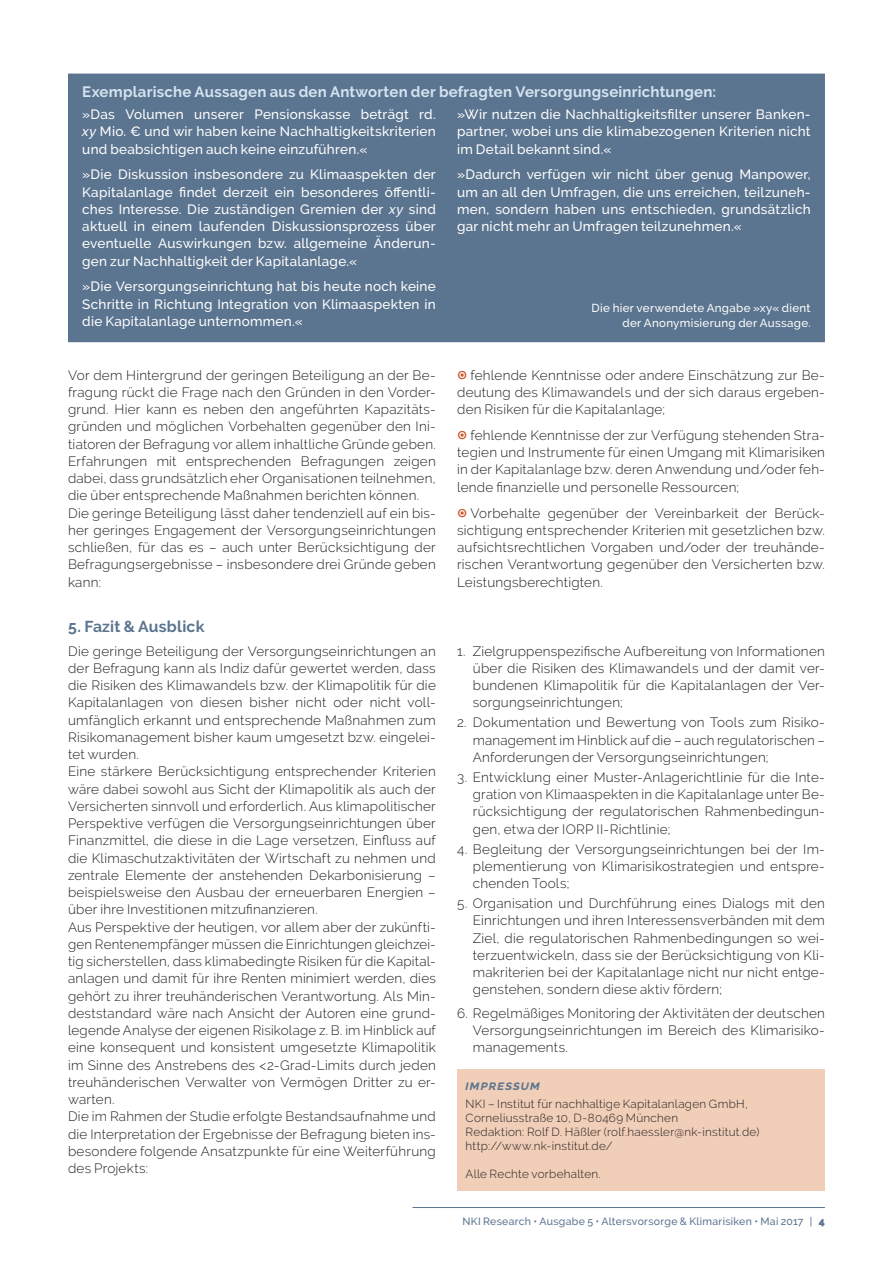
<style>
.page{position:relative;width:893px;height:1263px;background:#fff}
.page>*{position:absolute;margin:0;border:0;box-sizing:border-box;transform-origin:0 0}
.t1{font:700 15.75px "Raleway";letter-spacing:.015em;color:#5b748f}
.t2{font:700 15px "Raleway";letter-spacing:.015em;color:#d4e3f0}
.t3{font:300 13.5px/17.2px "Raleway";letter-spacing:.02em;color:#231f20;text-align:justify}
.t4{font:500 13.5px/17.2px "Raleway";letter-spacing:.02em;color:#fff;text-align:justify}
.t5{font:italic 700 13.5px "Raleway";letter-spacing:.065em;color:#5b748f}
.t6{font:300 11.7px/14px "Raleway";letter-spacing:.025em;color:#231f20}
.t7{font:500 11.55px/15px "Raleway";letter-spacing:.025em;color:#fff;text-align:right}
.t8{font:500 10.5px "Raleway";letter-spacing:.03em;color:#5b748f}
.s1{font-style:italic}
.s2{font-family:"Minion Pro";font-weight:700;font-size:22.5px;color:#cb572b}
.s3{font-weight:900}
</style>
<div class="page">
<hr style="left:412px;top:1207px;width:413px;height:1px;background:#5b748f">
<div style="left:69px;top:74px;width:755px;height:267px;background:#5b748f"></div>
<div style="left:68px;top:74px;width:757px;height:268px;border:2px solid #5b748f"></div>
<div style="left:457px;top:1069px;width:368px;height:122px;background:#f0ceb8"></div>
<p class="t2" style="left:82px;top:84px;width:635px">Exemplarische Aussagen aus den Antworten der befragten Versorgungseinrichtungen:</p>
<p class="t4" style="left:82px;top:106px;width:355px">»Das Volumen unserer Pensionskasse beträgt rd. <span class="s1">xy</span> Mio. € und wir haben keine Nachhaltigkeitskriterien und beabsichtigen auch keine einzuführen.«</p>
<p class="t4" style="left:82px;top:166px;width:355px">»Die Diskussion insbesondere zu Klimaaspekten der Kapitalanlage findet derzeit ein besonderes öffentli&shy;ches Interesse. Die zuständigen Gremien der <span class="s1">xy</span> sind aktuell in einem laufenden Diskussionsprozess über eventuelle Auswirkungen bzw. allgemeine Änderun&shy;gen zur Nachhaltigkeit der Kapitalanlage.«</p>
<p class="t4" style="left:82px;top:278px;width:355px">»Die Versorgungseinrichtung hat bis heute noch keine Schritte in Richtung Integration von Klimaaspekten in die Kapitalanlage unternommen.«</p>
<p class="t4" style="left:457px;top:106px;width:355px">»Wir nutzen die Nachhaltigkeitsfilter unserer Banken&shy;partner, wobei uns die klimabezogenen Kriterien nicht im Detail bekannt sind.«</p>
<p class="t4" style="left:457px;top:166px;width:355px">»Dadurch verfügen wir nicht über genug Manpower, um an all den Umfragen, die uns erreichen, teilzuneh&shy;men, sondern haben uns entschieden, grundsätzlich gar nicht mehr an Umfragen teilzunehmen.«</p>
<p class="t7" style="left:592px;top:301px;width:221px">Die hier verwendete Angabe »xy« dient der Anonymisierung der Aussage.</p>
<p class="t3" style="left:68px;top:366px;width:369px;text-align:left">Vor dem Hintergrund der geringen Beteiligung an der Be&shy;fragung rückt die Frage nach den Gründen in den Vorder&shy;grund. Hier kann es neben den angeführten Kapazitäts&shy;gründen und möglichen Vorbehalten gegenüber den Ini&shy;tiatoren der Befragung vor allem inhaltliche Gründe geben.<br>Erfahrungen mit entsprechenden Befragungen zeigen dabei, dass grundsätzlich eher Organisationen teilnehmen, die über entsprechende Maßnahmen berichten können.<br>Die geringe Beteiligung lässt daher tendenziell auf ein bis&shy;her geringes Engagement der Versorgungseinrichtungen schließen, für das es – auch unter Berücksichtigung der Befragungsergebnisse – insbesondere drei Gründe geben kann:</p>
<p class="t3" style="left:457px;top:366px;width:369px"><span class="s2">◉</span> fehlende Kenntnisse oder andere Einschätzung zur Be&shy;deutung des Klimawandels und der sich daraus ergeben&shy;den Risiken für die Kapitalanlage;</p>
<p class="t3" style="left:457px;top:426px;width:369px"><span class="s2">◉</span> fehlende Kenntnisse der zur Verfügung stehenden Stra&shy;tegien und Instrumente für einen Umgang mit Klimarisiken in der Kapitalanlage bzw. deren Anwendung und/oder feh&shy;lende finanzielle und personelle Ressourcen;</p>
<p class="t3" style="left:457px;top:504px;width:369px"><span class="s2">◉</span> Vorbehalte gegenüber der Vereinbarkeit der Berück&shy;sichtigung entsprechender Kriterien mit gesetzlichen bzw. aufsichtsrechtlichen Vorgaben und/oder der treuhände&shy;rischen Verantwortung gegenüber den Versicherten bzw.<br>Leistungsberechtigten.</p>
<p class="t1" style="left:68px;top:618px;width:138px">5. Fazit &amp; Ausblick</p>
<p class="t3" style="left:68px;top:642px;width:369px;text-align:left">Die geringe Beteiligung der Versorgungseinrichtungen an der Befragung kann als Indiz dafür gewertet werden, dass die Risiken des Klimawandels bzw. der Klimapolitik für die Kapitalanlagen von diesen bisher nicht oder nicht voll&shy;umfänglich erkannt und entsprechende Maßnahmen zum Risikomanagement bisher kaum umgesetzt bzw. eingelei&shy;tet wurden.<br>Eine stärkere Berücksichtigung entsprechender Kriterien wäre dabei sowohl aus Sicht der Klimapolitik als auch der Versicherten sinnvoll und erforderlich. Aus klimapolitischer Perspektive verfügen die Versorgungseinrichtungen über Finanzmittel, die diese in die Lage versetzen, Einfluss auf die Klimaschutzaktivitäten der Wirtschaft zu nehmen und zentrale Elemente der anstehenden Dekarbonisierung – beispielsweise den Ausbau der erneuerbaren Energien – über ihre Investitionen mitzufinanzieren.<br>Aus Perspektive der heutigen, vor allem aber der zukünfti&shy;gen Rentenempfänger müssen die Einrichtungen gleichzei&shy;tig sicherstellen, dass klimabedingte Risiken für die Kapital&shy;anlagen und damit für ihre Renten minimiert werden, dies gehört zu ihrer treuhänderischen Verantwortung. Als Min&shy;deststandard wäre nach Ansicht der Autoren eine grund&shy;legende Analyse der eigenen Risikolage z. B. im Hinblick auf eine konsequent und konsistent umgesetzte Klimapolitik im Sinne des Anstrebens des &lt;2-Grad-Limits durch jeden treuhänderischen Verwalter von Vermögen Dritter zu er&shy;warten.<br>Die im Rahmen der Studie erfolgte Bestandsaufnahme und die Interpretation der Ergebnisse der Befragung bieten ins&shy;besondere folgende Ansatzpunkte für eine Weiterführung des Projekts:</p>
<p class="t3" style="left:473px;top:642px;width:354px;text-indent:-16px">1. Zielgruppenspezifische Aufbereitung von Informationen über die Risiken des Klimawandels und der damit ver&shy;bundenen Klimapolitik für die Kapitalanlagen der Ver&shy;sorgungseinrichtungen;</p>
<p class="t3" style="left:473px;top:714px;width:354px;text-align:left;text-indent:-16px">2. Dokumentation und Bewertung von Tools zum Risiko&shy;management im Hinblick auf die – auch regulatorischen –<br>Anforderungen der Versorgungseinrichtungen;</p>
<p class="t3" style="left:473px;top:768px;width:354px;text-align:left;text-indent:-16px">3. Entwicklung einer Muster-Anlagerichtlinie für die Inte&shy;gration von Klimaaspekten in die Kapitalanlage unter Be&shy;rücksichtigung der regulatorischen Rahmenbedingun&shy;gen, etwa der IORP II-Richtlinie;</p>
<p class="t3" style="left:473px;top:840px;width:354px;text-indent:-16px">4. Begleitung der Versorgungseinrichtungen bei der Im&shy;plementierung von Klimarisikostrategien und entspre&shy;chenden Tools;</p>
<p class="t3" style="left:473px;top:895px;width:354px;text-indent:-16px">5. Organisation und Durchführung eines Dialogs mit den Einrichtungen und ihren Interessensverbänden mit dem Ziel, die regulatorischen Rahmenbedingungen so wei&shy;terzuentwickeln, dass sie der Berücksichtigung von Kli&shy;makriterien bei der Kapitalanlage nicht nur nicht entge&shy;genstehen, sondern diese aktiv fördern;</p>
<p class="t3" style="left:473px;top:1004px;width:354px;text-indent:-16px">6. Regelmäßiges Monitoring der Aktivitäten der deutschen Versorgungseinrichtungen im Bereich des Klimarisiko&shy;managements.</p>
<p class="t5" style="left:466px;top:1077px;width:76px">impressum</p>
<p class="t6" style="left:466px;top:1097px;width:295px">NKI – Institut für nachhaltige Kapitalanlagen GmbH, Corneliusstraße 10, D-80469 München<br>Redaktion: Rolf D. Häßler (rolf.haessler@nk-institut.de) http://www.nk-institut.de/</p>
<p class="t6" style="left:466px;top:1167px;width:137px">Alle Rechte vorbehalten.</p>
<p class="t8" style="left:463px;top:1215px;width:364px">NKI Research • Ausgabe 5 • Altersvorsorge &amp; Klimarisiken • Mai 2017 | <span class="s3">4</span></p>
</div>
